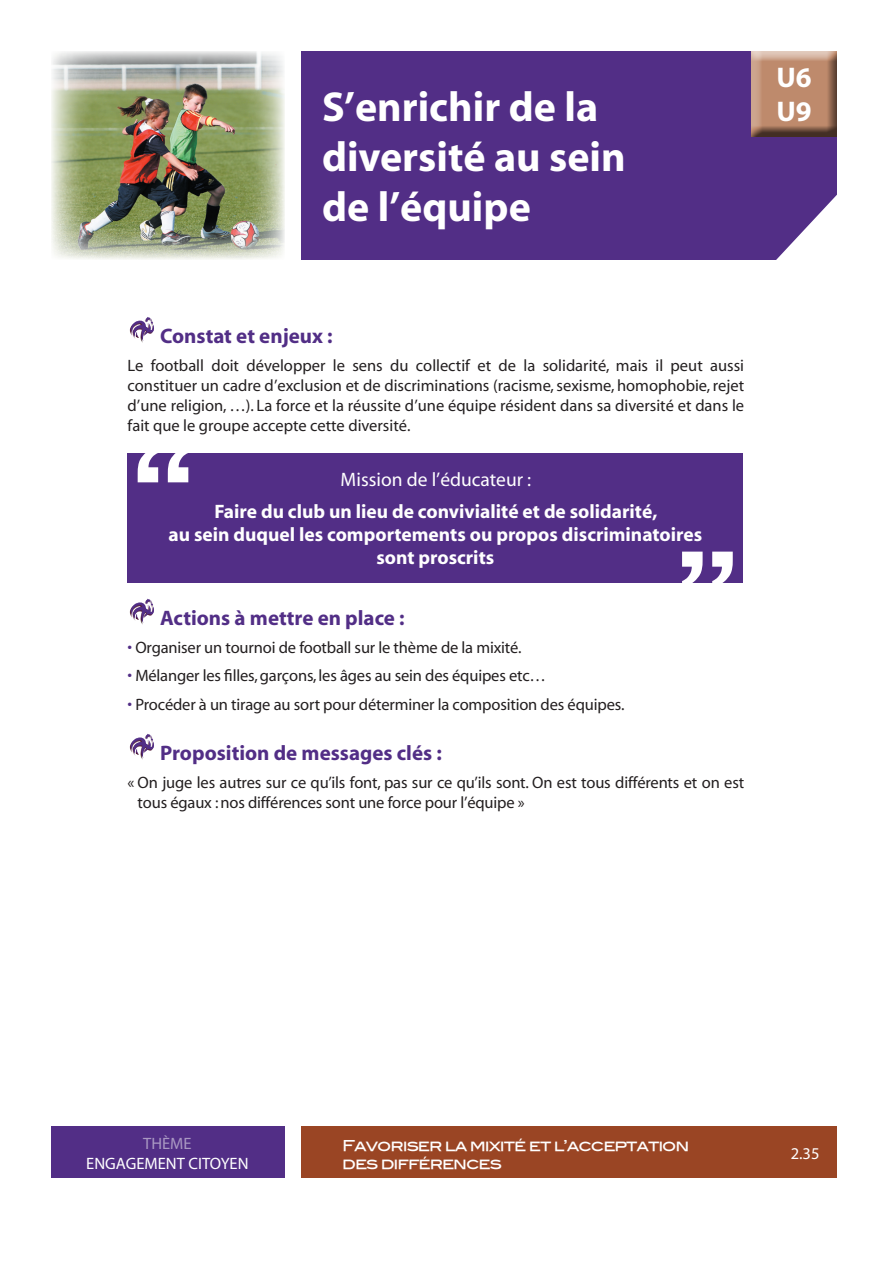
<style>
.page{position:relative;width:893px;height:1263px;background:#fff}
.page>*{position:absolute;margin:0;border:0;box-sizing:border-box;transform-origin:0 0}
.t1{font:700 42px/50.4px "Myriad";color:#fff}
.t2{font:700 28.5px "Myriad";color:#fff}
.t3{font:700 21px "Myriad";color:#522e86}
.t4{font:700 19.5px/23.4px "Myriad";color:#fff;text-align:center}
.t5{font:19.5px "Myriad";color:#fff}
.t6{font:16.5px/19.8px "Myriad";letter-spacing:-.01em;color:#231f20;text-align:justify}
.t7{font:16.5px "Myriad";color:#fff}
.t8{font:16.5px "Myriad";color:#a998c2}
.t9{font:15px/18px "Blair Md ITCTT Medium";letter-spacing:-.07em;color:#fff}
.s1{color:#522e86}
</style>
<div class="page">
<div style="left:301px;top:1127px;width:536px;height:51px;background:#9a4524"></div>
<div style="left:51px;top:1127px;width:234px;height:51px;background:#522e86"></div>
<div style="left:301px;top:51px;width:536px;height:208px;background:#522e86"></div>
<svg style="left:776px;top:195px;width:61px;height:65px"></svg>
<div style="left:750px;top:51px;width:87px;height:88px;background:#231f20;opacity:.75"></div>
<svg style="left:129px;top:317px;width:25px;height:26px"></svg>
<svg style="left:129px;top:599px;width:25px;height:26px"></svg>
<svg style="left:129px;top:734px;width:25px;height:26px"></svg>
<div style="left:128px;top:453px;width:615px;height:129px;background:#522e86"></div>
<svg style="left:682px;top:552px;width:51px;height:31px"></svg>
<svg style="left:138px;top:453px;width:50px;height:29px"></svg>
<img style="left:51px;top:51px;width:234px;height:208px">
<h2 class="t2" style="left:776px;top:63px;width:37px">U6</h2>
<h1 class="t1" style="left:322px;top:83px;width:278px">S’enrichir de la</h1>
<h2 class="t2" style="left:776px;top:97px;width:37px">U9</h2>
<h1 class="t1" style="left:322px;top:133px;width:305px">diversité au sein de l’équipe</h1>
<p class="t3" style="left:160px;top:325px;width:174px">Constat et enjeux :</p>
<p class="t6" style="left:128px;top:356px;width:618px">Le football doit développer le sens du collectif et de la solidarité, mais il peut aussi constituer un cadre d’exclusion et de discriminations (racisme, sexisme, homophobie, rejet d’une religion, …). La force et la réussite d’une équipe résident dans sa diversité et dans le fait que le groupe accepte cette diversité.</p>
<p class="t5" style="left:341px;top:470px;width:192px">Mission de l’éducateur :</p>
<p class="t4" style="left:168px;top:500px;width:535px">Faire du club un lieu de convivialité et de solidarité,<br>au sein duquel les comportements ou propos discriminatoires sont proscrits</p>
<p class="t3" style="left:160px;top:607px;width:246px">Actions à mettre en place :</p>
<p class="t6" style="left:128px;top:638px;width:396px"><span class="s1">•</span> Organiser un tournoi de football sur le thème de la mixité.</p>
<p class="t6" style="left:128px;top:667px;width:420px"><span class="s1">•</span> Mélanger les filles, garçons, les âges au sein des équipes etc…</p>
<p class="t6" style="left:128px;top:695px;width:498px"><span class="s1">•</span> Procéder à un tirage au sort pour déterminer la composition des équipes.</p>
<p class="t3" style="left:160px;top:742px;width:283px">Proposition de messages clés :</p>
<p class="t6" style="left:138px;top:773px;width:608px;text-indent:-10px">« On juge les autres sur ce qu’ils font, pas sur ce qu’ils sont. On est tous différents et on est tous égaux : nos différences sont une force pour l’équipe »</p>
<p class="t8" style="left:143px;top:1135px;width:50px">THÈME</p>
<p class="t7" style="left:86px;top:1155px;width:164px">ENGAGEMENT CITOYEN</p>
<p class="t9" style="left:342px;top:1136px;width:348px">Favoriser la mixité et l’acceptation des différences</p>
<p class="t7" style="left:791px;top:1145px;width:30px">2.35</p>
</div>
